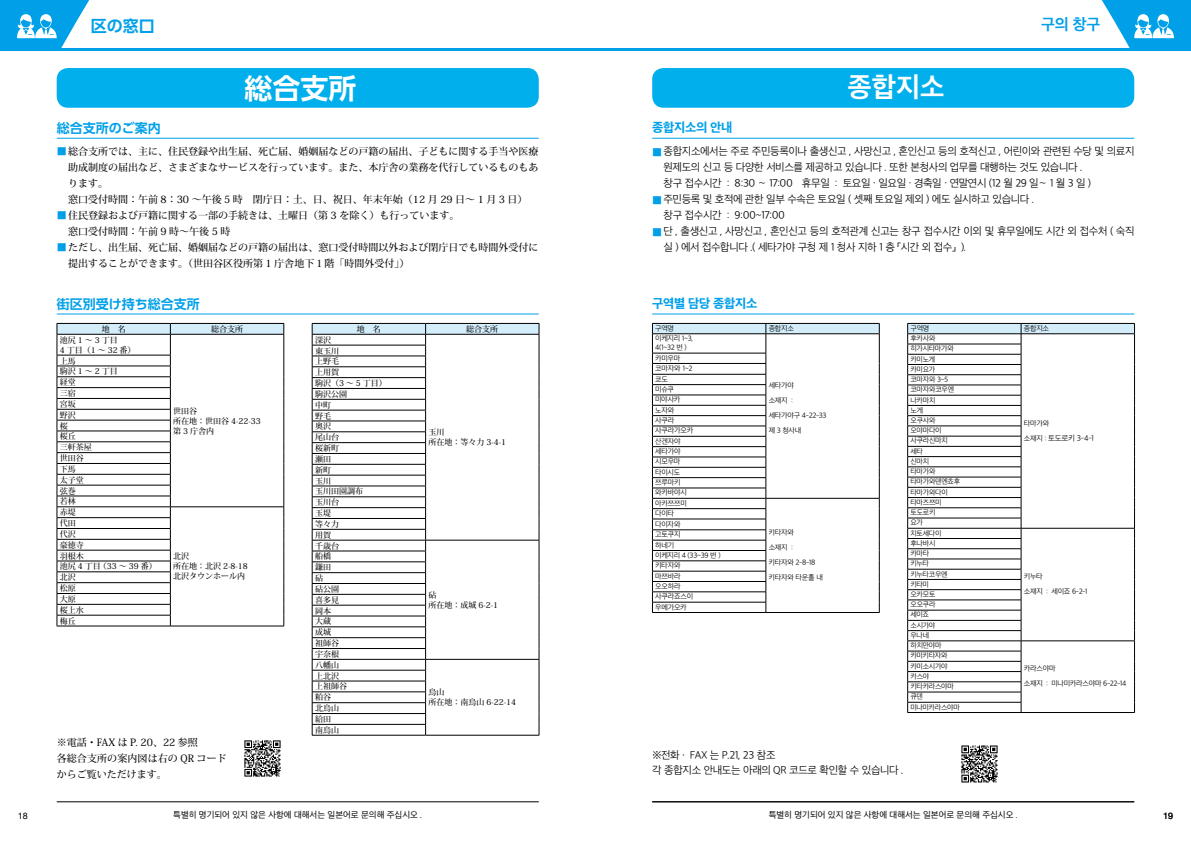
<style>
.page{position:relative;width:1191px;height:842px;background:#fff}
.page>*{position:absolute;margin:0;border:0;box-sizing:border-box;transform-origin:0 0}
.t1{font:700 28px "Apple SD Gothic Neo";color:#fff}
.t2{font:700 28px "UD Shin Go Pro De";color:#fff}
.t3{font:700 16px "UD Shin Go Pro De";color:#00a0e9}
.t4{font:700 16px "Apple SD Gothic Neo";color:#00a0e9}
.t5{font:700 13px "UD Shin Go Pro De";color:#00a0e9}
.t6{font:800 13px "Apple SD Gothic Neo";letter-spacing:-.02em;color:#00a0e9}
.t7{font:300 11px/16px "Apple SD Gothic Neo";letter-spacing:-.035em;color:#000}
.t8{font:500 10px/16px "Koz Min Pro";color:#000}
.t9{font:9px "Apple SD Gothic Neo";color:#000}
.t10{font:9px "Helvetica Neue";color:#000}
.t11{font:500 8px/10.8px "Koz Min Pro";color:#000}
.t12{font:300 8px "Apple SD Gothic Neo";color:#000}
.t13{font:300 7.5px/10.4px "Apple SD Gothic Neo";letter-spacing:-.03em;color:#000}
.t14{font:300 7.4px/10.2px "Apple SD Gothic Neo";letter-spacing:-.03em;color:#000}
.s1{color:#00a0e9}
.s2{font-family:"Koz Min Pro";font-weight:500;font-size:10px;color:#00a0e9}
.s3{font-size:7.5px}
.s4{font-size:7.4px}
</style>
<div class="page">
<svg style="left:0;top:0;width:89px;height:48px"></svg>
<svg style="left:1101px;top:0;width:90px;height:48px"></svg>
<hr style="left:57px;top:801px;width:482px;height:1px;background:#000">
<hr style="left:652px;top:801px;width:482px;height:1px;background:#000">
<hr style="left:0;top:48px;width:1191px;height:3px;background:#00a0e9">
<svg style="left:652px;top:323px;width:228px;height:289px"></svg>
<hr style="left:652px;top:333px;width:114px;height:1px;background:#000">
<hr style="left:766px;top:333px;width:113px;height:1px;background:#000">
<hr style="left:652px;top:612px;width:114px;height:1px;background:#000">
<hr style="left:766px;top:612px;width:113px;height:1px;background:#000">
<hr style="left:1021px;top:712px;width:113px;height:1px;background:#000">
<svg style="left:907px;top:323px;width:228px;height:389px"></svg>
<hr style="left:907px;top:712px;width:114px;height:1px;background:#000">
<div style="left:652px;top:68px;width:482px;height:40px;background:#00afec;border-radius:11px"></div>
<hr style="left:652px;top:138px;width:482px;height:1px;background:#00a0e9">
<hr style="left:652px;top:313px;width:482px;height:1px;background:#00a0e9">
<img style="left:961px;top:745px;width:37px;height:38px">
<svg style="left:57px;top:323px;width:227px;height:303px"></svg>
<hr style="left:57px;top:334px;width:113px;height:1px;background:#000">
<hr style="left:170px;top:334px;width:114px;height:1px;background:#000">
<hr style="left:57px;top:626px;width:113px;height:1px;background:#000">
<hr style="left:170px;top:626px;width:114px;height:1px;background:#000">
<svg style="left:312px;top:323px;width:228px;height:412px"></svg>
<hr style="left:312px;top:735px;width:113px;height:1px;background:#000">
<hr style="left:425px;top:735px;width:114px;height:1px;background:#000">
<div style="left:57px;top:68px;width:482px;height:40px;background:#00afec;border-radius:11px"></div>
<hr style="left:57px;top:138px;width:482px;height:1px;background:#00a0e9">
<hr style="left:57px;top:313px;width:482px;height:1px;background:#00a0e9">
<img style="left:244px;top:740px;width:37px;height:37px">
<h2 class="t3" style="left:91px;top:13px;width:65px">区の窓口</h2>
<h2 class="t4" style="left:1041px;top:16px;width:60px">구의 창구</h2>
<h1 class="t2" style="left:244px;top:65px;width:114px">総合支所</h1>
<h3 class="t5" style="left:57px;top:118px;width:105px">総合支所のご案内</h3>
<p class="t8" style="left:68px;top:143px;width:472px;text-indent:-11px"><span class="s1">■</span> 総合支所では、主に、住民登録や出生届、死亡届、婚姻届などの戸籍の届出、子どもに関する手当や医療助成制度の届出など、さまざまなサービスを行っています。また、本庁舎の業務を代行しているものもあります。<br>窓口受付時間：午前 8：30 ～午後 5 時　閉庁日：土、日、祝日、年末年始（12 月 29 日～ 1 月 3 日）</p>
<p class="t8" style="left:68px;top:207px;width:393px;text-indent:-11px"><span class="s1">■</span> 住民登録および戸籍に関する一部の手続きは、土曜日（第 3 を除く）も行っています。窓口受付時間：午前 9 時～午後 5 時</p>
<p class="t8" style="left:68px;top:239px;width:472px;text-indent:-11px"><span class="s1">■</span> ただし、出生届、死亡届、婚姻届などの戸籍の届出は、窓口受付時間以外および閉庁日でも時間外受付に提出することができます。（世田谷区役所第 1 庁舎地下１階「時間外受付」）</p>
<h3 class="t5" style="left:57px;top:294px;width:144px">街区別受け持ち総合支所</h3>
<p class="t11" style="left:102px;top:323px;width:25px">地　名</p>
<p class="t11" style="left:211px;top:323px;width:33px">総合支所</p>
<p class="t11" style="left:60px;top:334px;width:77px;line-height:10px">池尻1～3丁目<br>4 丁目（1 ～ 32 番）</p>
<p class="t11" style="left:60px;top:355px;width:59px">上馬<br>駒沢1～2丁目経堂<br>三宿<br>宮坂<br>野沢<br>桜<br>桜丘<br>三軒茶屋<br>世田谷<br>下馬<br>太子堂<br>弦巻<br>若林<br>赤堤</p>
<p class="t11" style="left:60px;top:517px;width:98px">代田<br>代沢<br>豪徳寺<br>羽根木<br>池尻 4 丁目（33 ～ 39 番）北沢<br>松原<br>大原<br>桜上水<br>梅丘</p>
<p class="t11" style="left:173px;top:405px;width:89px;line-height:10px">世田谷<br>所在地：世田谷 4-22-33第 3 庁舎内</p>
<p class="t11" style="left:173px;top:551px;width:76px;line-height:10px">北沢<br>所在地：北沢 2-8-18北沢タウンホール内</p>
<p class="t8" style="left:57px;top:734px;width:172px">※電話・FAX は P. 20、22 参照<br>各総合支所の案内図は右の QR コードからご覧いただけます。</p>
<p class="t11" style="left:315px;top:334px;width:17px">深沢</p>
<p class="t11" style="left:357px;top:323px;width:25px">地　名</p>
<p class="t11" style="left:466px;top:323px;width:33px">総合支所</p>
<p class="t11" style="left:315px;top:345px;width:73px">東玉川<br>上野毛<br>上用賀<br>駒沢（3 ～ 5 丁目）駒沢公園<br>中町<br>野毛<br>奥沢<br>尾山台<br>桜新町<br>瀬田<br>新町<br>玉川<br>玉川田園調布<br>玉川台<br>玉堤<br>等々力<br>用賀<br>千歳台</p>
<p class="t11" style="left:315px;top:551px;width:25px">船橋鎌田砧<br>砧公園喜多見岡本大蔵成城祖師谷宇奈根八幡山</p>
<p class="t11" style="left:315px;top:670px;width:33px">上北沢上祖師谷粕谷<br>北烏山給田<br>南烏山</p>
<p class="t11" style="left:428px;top:427px;width:79px;line-height:10px">玉川<br>所在地：等々力 3-4-1</p>
<p class="t11" style="left:428px;top:589px;width:71px;line-height:10px">砧<br>所在地：成城 6-2-1</p>
<p class="t11" style="left:428px;top:687px;width:89px;line-height:10px">烏山<br>所在地：南烏山 6-22-14</p>
<h1 class="t1" style="left:847px;top:72px;width:98px">종합지소</h1>
<h3 class="t6" style="left:652px;top:121px;width:82px">종합지소의 안내</h3>
<p class="t7" style="left:663px;top:144px;width:472px;text-indent:-11px"><span class="s2">■</span> 종합지소에서는 주로 주민등록이나 출생신고 , 사망신고 , 혼인신고 등의 호적신고 , 어린이와 관련된 수당 및 의료지 원제도의 신고 등 다양한 서비스를 제공하고 있습니다 . 또한 본청사의 업무를 대행하는 것도 있습니다 .<br>창구 접수시간 ： 8:30 ∼ 17:00　휴무일 ： 토요일 ・ 일요일 ・ 경축일 ・ 연말연시 (12 월 29 일∼ 1 월 3 일 )</p>
<p class="t7" style="left:663px;top:192px;width:372px;text-indent:-11px"><span class="s2">■</span> 주민등록 및 호적에 관한 일부 수속은 토요일 ( 셋째 토요일 제외 ) 에도 실시하고 있습니다 . 창구 접수시간 ： 9:00~17:00</p>
<p class="t7" style="left:663px;top:224px;width:472px;text-indent:-11px"><span class="s2">■</span> 단 , 출생신고 , 사망신고 , 혼인신고 등의 호적관계 신고는 창구 접수시간 이외 및 휴무일에도 시간 외 접수처 ( 숙직 실 ) 에서 접수합니다 .( 세타가야 구청 제 1 청사 지하 1 층 「시간 외 접수」 ).</p>
<h3 class="t6" style="left:652px;top:296px;width:107px">구역별 담당 종합지소</h3>
<p class="t13" style="left:655px;top:323px;width:20px">구역명</p>
<p class="t13" style="left:768px;top:323px;width:27px">종합지소</p>
<p class="t13" style="left:655px;top:334px;width:39px;line-height:9px">이케지리 1~3,<br>4(1~32 번 )</p>
<p class="t13" style="left:768px;top:378px;width:59px;line-height:15px">세타가야<br>소재지 ：세타가야구 4-22-33 제 3 청사내</p>
<p class="t13" style="left:655px;top:353px;width:40px">카미우마 코마자와 1~2 쿄도<br>미슈쿠 미야사카 노자와 사쿠라 사쿠라가오카 산겐자야 세타가야 시모우마 타이시도 쯔루마키 와카바야시 아카쯔쯔미</p>
<p class="t13" style="left:655px;top:509px;width:67px">다이타<br>다이자와<br>고토쿠지<br>하네기<br>이케지리 4 (33~39 번 ) 키타자와<br>마쯔바라<br>오오하라<br>사쿠라죠스이 우메가오카</p>
<p class="t13" style="left:768px;top:525px;width:56px;line-height:15px">키타자와<br>소재지 ：<br>키타자와 2-8-18 키타자와 타운홀 내</p>
<p class="t13" style="left:910px;top:323px;width:20px">구역명</p>
<p class="t13" style="left:1023px;top:323px;width:27px">종합지소</p>
<p class="t14" style="left:910px;top:334px;width:27px">후카사와</p>
<p class="t14" style="left:910px;top:344px;width:51px">히가시타마가와 카미노게 카미요가 코마자와 3~5 코마자와코우엔 나카마치<br>노게<br>오쿠사와 오야마다이 사쿠라신마치 세타<br>신마치<br>타마가와 타마가와덴엔쵸후 타마가와다이 타마즈쯔미 토도로키<br>요가<br>치토세다이</p>
<p class="t14" style="left:910px;top:538px;width:39px">후나바시 카마타 키누타 키누타코우엔 키타미 오카모토 오오쿠라 세이죠 소시가야 우나네 하치만야마</p>
<p class="t14" style="left:910px;top:651px;width:51px">카미키타자와 카미소시가야 카스야 키타카라스야마 큐덴 미나미카라스야마</p>
<p class="t13" style="left:1023px;top:418px;width:27px">타마가와</p>
<p class="t12" style="left:1024px;top:434px;width:72px"><span class="s3">소재지 :</span> 토도로키 3-4-1</p>
<p class="t13" style="left:1023px;top:569px;width:65px;line-height:15px">키누타<br>소재지 ： 세이죠 6-2-1</p>
<p class="t13" style="left:1023px;top:662px;width:104px;line-height:15px">카라스야마<br>소재지 ： <span class="s4">미</span>나미카라스야마 6-22-14</p>
<p class="t7" style="left:652px;top:748px;width:253px;line-height:15px">※전화ㆍ FAX 는 P.21, 23 참조<br>각 종합지소 안내도는 아래의 QR 코드로 확인할 수 있습니다 .</p>
<p class="t10" style="left:18px;top:809px;width:12px">18</p>
<p class="t9" style="left:173px;top:810px;width:250px">특별히 명기되어 있지 않은 사항에 대해서는 일본어로 문의해 주십시오 .</p>
<p class="t9" style="left:768px;top:810px;width:250px">특별히 명기되어 있지 않은 사항에 대해서는 일본어로 문의해 주십시오 .</p>
<p class="t10" style="left:1163px;top:809px;width:12px">19</p>
</div>
